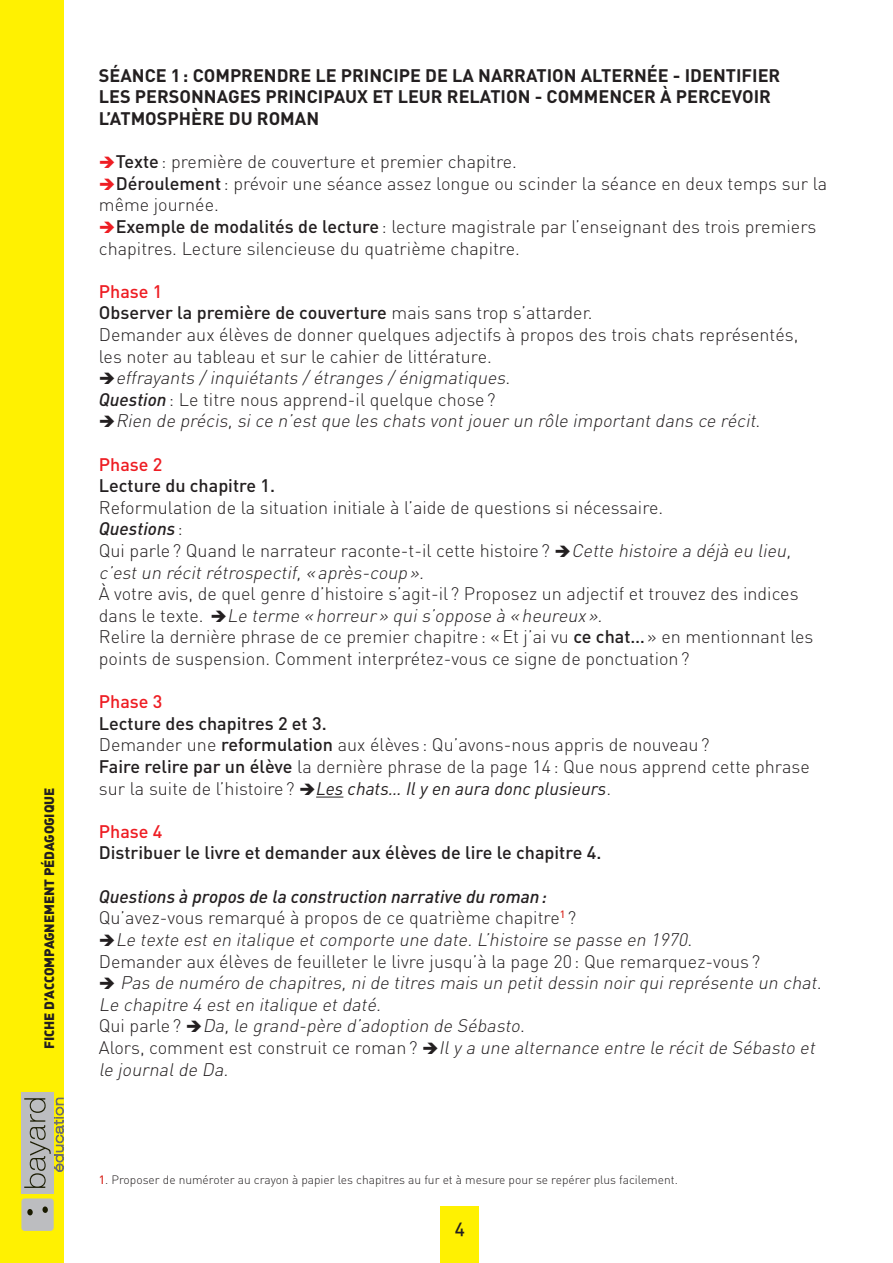
<style>
.page{position:relative;width:893px;height:1263px;background:#fff}
.page>*{position:absolute;margin:0;border:0;box-sizing:border-box;transform-origin:0 0}
.t1{font:300 18px/21.6px "DIN";color:#231f20}
.t2{font:italic 300 18px/21.6px "DIN";color:#231f20}
.t3{font:700 18px/21.6px "DIN";color:#231f20}
.t4{font:italic 500 18px/21.6px "DIN";color:#231f20}
.t5{font:500 18px "DIN";color:#231f20}
.t6{font:500 18px "DIN";color:#ee1d23}
.t7{font:18px "DINCE Medium Alternate";color:#231f20}
.t8{font:13.5px "DINCE Black Alternate";letter-spacing:-.01em;color:#231f20}
.t9{font:300 12px "DIN";color:#231f20}
.s1{color:#ee1d23}
.s2{font-weight:500}
.s3{font-weight:500;color:#ee1d23}
.s4{font-style:normal}
.s5{font-weight:500;font-style:italic}
.s6{font-style:italic}
.s7{font-weight:400;font-style:italic}
.s8{font-weight:300;font-style:normal}
.s9{font-weight:500;color:#da3028}
</style>
<div class="page">
<div style="left:0;top:0;width:64px;height:1263px;background:#fff101"></div>
<div style="left:441px;top:1207px;width:38px;height:56px;background:#fff101"></div>
<div style="left:21px;top:1198px;width:33px;height:33px;background:#bcbdc0;border-radius:3px"></div>
<svg style="left:42px;top:1206px;width:6px;height:7px"></svg>
<svg style="left:27px;top:1209px;width:6px;height:6px"></svg>
<div style="left:21px;top:1093px;width:33px;height:101px;background:#bcbdc0"></div>
<svg style="left:24px;top:1098px;width:40px;height:90px"></svg>
<svg style="left:316px;top:797px;width:27px;height:1px"></svg>
<p class="t8" style="left:40px;top:1049px;width:263px;rotate:-90deg">FICHE D’ACCOMPAGNEMENT PÉDAGOGIQUE</p>
<p class="t3" style="left:99px;top:64px;width:683px">SÉANCE 1: COMPRENDRE LE PRINCIPE DE LA NARRATION ALTERNÉE - IDENTIFIER<br>LES PERSONNAGES PRINCIPAUX ET LEUR RELATION - COMMENCER À PERCEVOIR<br>L’ATMOSPHÈRE DU ROMAN</p>
<p class="t1" style="left:99px;top:151px;width:420px"><span class="s1">➔</span><span class="s2">Texte</span>: première de couverture et premier chapitre.</p>
<p class="t1" style="left:99px;top:172px;width:730px"><span class="s1">➔</span><span class="s2">Déroulement</span>: prévoir une séance assez longue ou scinder la séance en deux temps sur la même journée.</p>
<p class="t1" style="left:99px;top:216px;width:719px"><span class="s1">➔</span><span class="s2">Exemple de modalités de lecture</span>: lecture magistrale par l’enseignant des trois premiers chapitres. Lecture silencieuse du quatrième chapitre.</p>
<p class="t1" style="left:99px;top:280px;width:701px"><span class="s3">Phase 1<br></span><span class="s2">Observer la première de couverture</span> mais sans trop s’attarder.<br>Demander aux élèves de donner quelques adjectifs à propos des trois chats représentés, les noter au tableau et sur le cahier de littérature.</p>
<p class="t2" style="left:99px;top:367px;width:413px">➔ effrayants /inquiétants /étranges /énigmatiques<span class="s4">.<br></span><span class="s2">Question</span><span class="s4">: Le titre nous apprend-il quelque chose?</span></p>
<p class="t2" style="left:99px;top:410px;width:663px">➔ Rien de précis,sice n’estque les chats vontjouer un rôle importantdans ce récit<span class="s4">.</span></p>
<p class="t6" style="left:99px;top:453px;width:65px">Phase 2</p>
<p class="t5" style="left:99px;top:474px;width:178px">Lecture du chapitre 1.</p>
<p class="t1" style="left:99px;top:496px;width:697px">Reformulation de la situation initiale à l’aide de questions si nécessaire.<br><span class="s5">Questions</span> :<br>Qui parle? Quand le narrateur raconte-t-il cette histoire? ➔<span class="s6">Cette histoire a déjà eu lieu, c’estun récitrétrospectif,«après-coup».</span></p>
<p class="t1" style="left:99px;top:583px;width:716px">À votre avis, de quel genre d’histoire s’agit-il ? Proposez un adjectif et trouvez des indices<br>d a n s le t ext e . ➔ <span class="s6">Le terme «horreur» quis’oppose à «heureux».<br></span>Relire la dernière phrase de ce premier chapitre: «Et j’ai vu <span class="s2">ce chat…</span>» en mentionnant les points de suspension. Comment interprétez-vous ce signe de ponctuation?</p>
<p class="t6" style="left:99px;top:690px;width:65px">Phase 3</p>
<p class="t1" style="left:99px;top:712px;width:712px"><span class="s2">Lecture des chapitres 2 et 3.<br></span>Demander une <span class="s2">reformulation</span> aux élèves : Qu’avons-nous appris de nouveau?<br><span class="s2">Faire relire par un élève</span> la dernière phrase de la page 14: Que nous apprend cette phrase sur la suite de l’histoire? ➔<span class="s7">Les chats… Il y en aura donc plusieurs</span>.</p>
<p class="t6" style="left:99px;top:820px;width:65px">Phase 4</p>
<p class="t5" style="left:99px;top:841px;width:504px">Distribuer le livre et demander aux élèves de lire le chapitre 4.</p>
<p class="t4" style="left:99px;top:885px;width:479px">Questions à propos de la construction narrative du roman:<br><span class="s8">Qu’avez-vous remarqué à propos de ce quatrième chapitre</span><sup>1</sup> <span class="s8">?</span></p>
<p class="t1" style="left:99px;top:928px;width:663px">➔ <span class="s6">Le texte esten italique etcomporte une date.L’histoire se passe en 1970</span>.<br>Demander aux élèves de feuilleter le livre jusqu’à la page 20: Que remarquez-vous ?</p>
<p class="t2" style="left:99px;top:972px;width:728px">➔ Pas de numéro de chapitres,nide titres mais un petitdessin noir quireprésente un chat.<br>Le chapitre 4 esten italique etdaté.<br><span class="s4">Q u i p a r le ?</span> ➔ Da,le grand-père d’adoption de Sébasto<span class="s4">.<br>Alo rs , co m m e n t e st co n st ru i t ce ro m a n ?</span> ➔ Ily a une alternance entre le récitde Sébasto et le journalde Da.</p>
<p class="t9" style="left:99px;top:1172px;width:580px"><span class="s9">1</span>. Proposer de numéroter au crayon à papier les chapitres au fur et à mesure pour se repérer plus facilement.</p>
<p class="t7" style="left:455px;top:1216px;width:12px">4</p>
</div>
